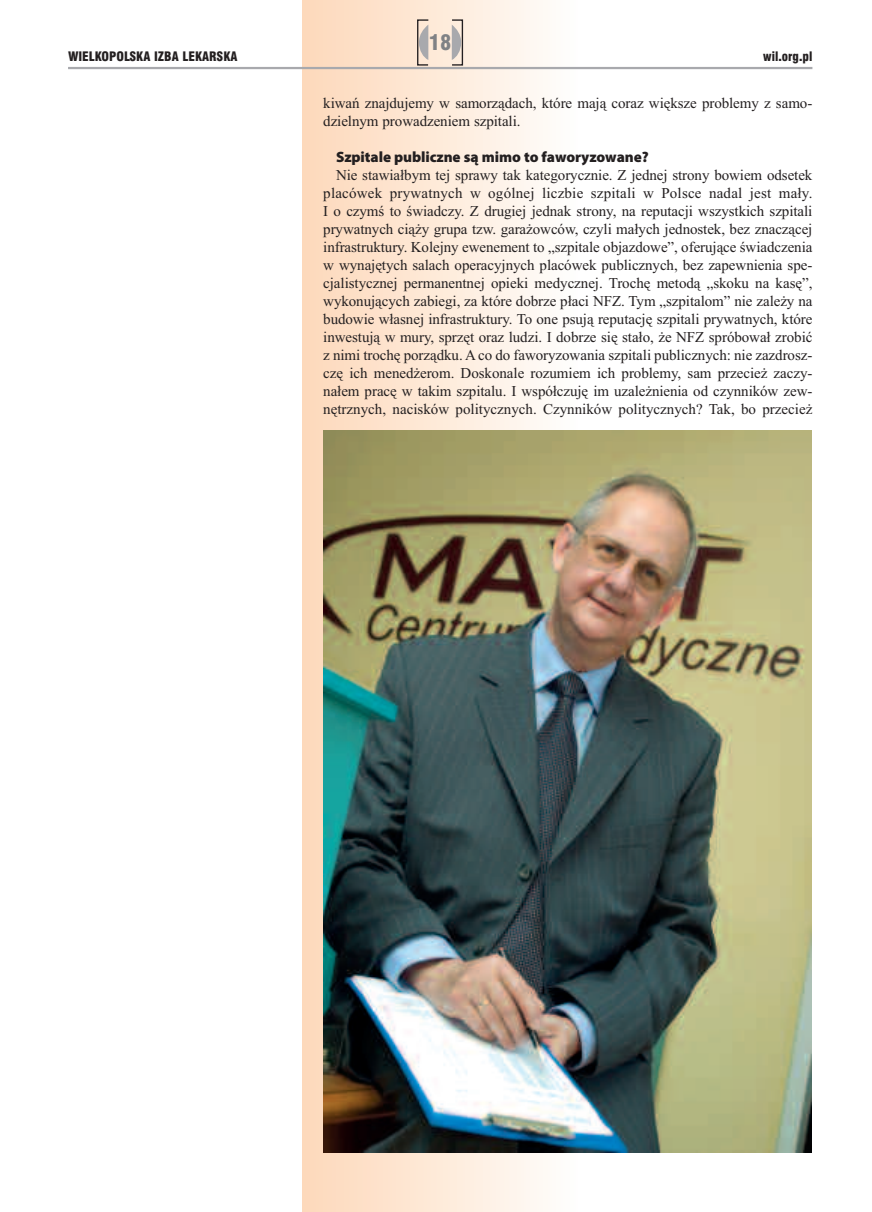
<style>
.page{position:relative;width:872px;height:1212px;background:#fff}
.page>*{position:absolute;margin:0;border:0;box-sizing:border-box;transform-origin:0 0}
.t1{font:21px "Swis 721 Blk Cn EU";color:#808285}
.t2{font:15px/18px "Times New Roman";letter-spacing:-.005em;color:#231f20}
.t3{font:900 15px "Myriad Pro";letter-spacing:-.005em;color:#231f20}
.t4{font:12.75px "Swis 721 Blk Cn EU";color:#231f20}
</style>
<div class="page">
<div style="left:302px;top:0;width:276px;height:1212px;background:linear-gradient(to right,#fdd7b9,#fdfdfb)"></div>
<svg style="left:417px;top:19px;width:46px;height:47px;background:#d9ccc1"></svg>
<hr style="left:68px;top:67px;width:744px;height:2px;background:#a8a9ad">
<img style="left:323px;top:430px;width:488px;height:722px">
<h1 class="t1" style="left:429px;top:30px;width:24px">18</h1>
<p class="t4" style="left:68px;top:48px;width:171px">WIELKOPOLSKA IZBA LEKARSKA</p>
<p class="t4" style="left:763px;top:48px;width:51px">wil.org.pl</p>
<p class="t2" style="left:323px;top:94px;width:490px">kiwań znajdujemy w samorządach, które mają coraz większe problemy z samo&shy;dzielnym prowadzeniem szpitali.</p>
<p class="t3" style="left:336px;top:151px;width:314px">Szpitale publiczne są mimo to faworyzowane?</p>
<p class="t2" style="left:323px;top:166px;width:491px;text-align:justify;text-indent:13px">Nie stawiałbym tej sprawy tak kategorycznie. Z jednej strony bowiem odsetek placówek prywatnych w ogólnej liczbie szpitali w Polsce nadal jest mały.<br>I o czymś to świadczy. Z drugiej jednak strony, na reputacji wszystkich szpitali prywatnych ciąży grupa tzw. garażowców, czyli małych jednostek, bez znaczącej infrastruktury. Kolejny ewenement to „szpitale objazdowe”, oferujące świadczenia w wynajętych salach operacyjnych placówek publicznych, bez zapewnienia spe&shy;cjalistycznej permanentnej opieki medycznej. Trochę metodą „skoku na kasę”, wykonujących zabiegi, za które dobrze płaci NFZ. Tym „szpitalom” nie zależy na budowie własnej infrastruktury. To one psują reputację szpitali prywatnych, które inwestują w mury, sprzęt oraz ludzi. I dobrze się stało, że NFZ spróbował zrobić z nimi trochę porządku. A co do faworyzowania szpitali publicznych: nie zazdrosz&shy;czę ich menedżerom. Doskonale rozumiem ich problemy, sam przecież zaczy&shy;nałem pracę w takim szpitalu. I współczuję im uzależnienia od czynników zew&shy;nętrznych, nacisków politycznych. Czynników politycznych? Tak, bo przecież</p>
</div>
